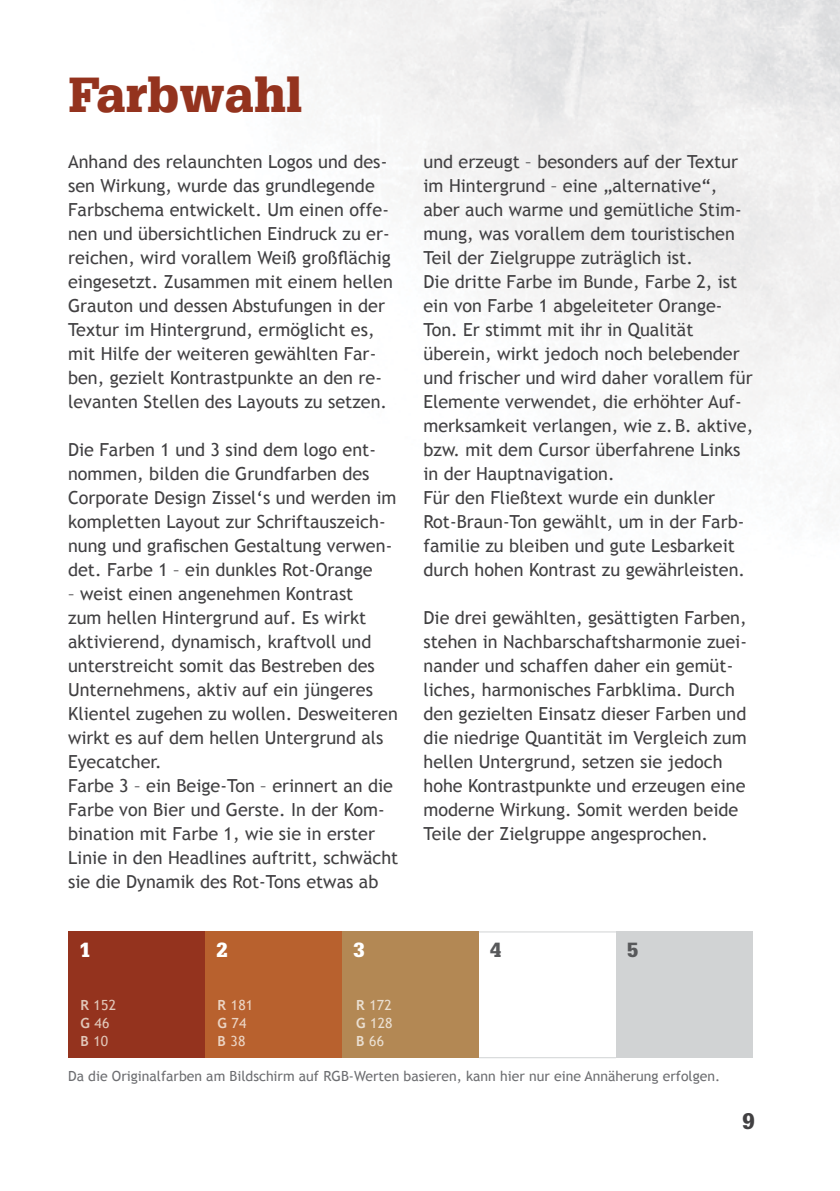
<style>
.page{position:relative;width:840px;height:1191px;background:#fff}
.page>*{position:absolute;margin:0;border:0;box-sizing:border-box;transform-origin:0 0}
.t1{font:900 48px "Glypha LT Std";color:#94331e}
.t2{font:900 22px "Glypha LT Std";color:#414042}
.t3{font:900 20px "Glypha LT Std";color:#fff}
.t4{font:900 20px "Glypha LT Std";color:#58595b}
.t5{font:18px/24px "Trebuchet MS";color:#414042}
.t6{font:14px "Trebuchet MS";color:#6d6e71}
.t7{font:14px/18px "Trebuchet MS";letter-spacing:.015em;color:#eadfd1;text-align:justify}
.t8{font:14px/18px "Trebuchet MS";letter-spacing:.015em;color:#e1c7b9}
.t9{font:14px/18px "Trebuchet MS";letter-spacing:.015em;color:#ebd4c3}
.s1{font-weight:700}
</style>
<div class="page">
<div style="left:68px;top:931px;width:137px;height:127px;background:#94331e"></div>
<div style="left:205px;top:931px;width:137px;height:127px;background:#b8612e"></div>
<div style="left:342px;top:931px;width:136px;height:127px;background:#b38854"></div>
<div style="left:615px;top:931px;width:137px;height:127px;background:#d1d3d4"></div>
<hr style="left:478px;top:931px;width:137px;height:1px;background:#d1d3d4">
<hr style="left:478px;top:1057px;width:137px;height:1px;background:#d1d3d4">
<h1 class="t1" style="left:68px;top:66px;width:235px">Farbwahl</h1>
<p class="t5" style="left:68px;top:150px;width:326px">Anhand des relaunchten Logos und des&shy;sen Wirkung, wurde das grundlegende Farbschema entwickelt. Um einen offe&shy;nen und übersichtlichen Eindruck zu er&shy;reichen, wird vorallem Weiß großflächig eingesetzt. Zusammen mit einem hellen Grauton und dessen Abstufungen in der Textur im Hintergrund, ermöglicht es, mit Hilfe der weiteren gewählten Far&shy;ben, gezielt Kontrastpunkte an den re&shy;levanten Stellen des Layouts zu setzen.</p>
<p class="t5" style="left:68px;top:438px;width:329px">Die Farben 1 und 3 sind dem logo ent&shy;nommen, bilden die Grundfarben des Corporate Design Zissel‘s und werden im kompletten Layout zur Schriftauszeich&shy;nung und grafischen Gestaltung verwen&shy;det. Farbe 1 – ein dunkles Rot-Orange</p>
<p class="t5" style="left:68px;top:582px;width:331px">– weist einen angenehmen Kontrast<br>zum hellen Hintergrund auf. Es wirkt aktivierend, dynamisch, kraftvoll und unterstreicht somit das Bestreben des Unternehmens, aktiv auf ein jüngeres Klientel zugehen zu wollen. Desweiteren wirkt es auf dem hellen Untergrund als Eyecatcher.<br>Farbe 3 – ein Beige-Ton – erinnert an die Farbe von Bier und Gerste. In der Kom&shy;bination mit Farbe 1, wie sie in erster Linie in den Headlines auftritt, schwächt sie die Dynamik des Rot-Tons etwas ab</p>
<p class="t5" style="left:423px;top:150px;width:331px">und erzeugt – besonders auf der Textur im Hintergrund – eine „alternative“, aber auch warme und gemütliche Stim&shy;mung, was vorallem dem touristischen Teil der Zielgruppe zuträglich ist.<br>Die dritte Farbe im Bunde, Farbe 2, ist ein von Farbe 1 abgeleiteter Orange-Ton. Er stimmt mit ihr in Qualität überein, wirkt jedoch noch belebender und frischer und wird daher vorallem für Elemente verwendet, die erhöhter Auf&shy;merksamkeit verlangen, wie z.B. aktive, bzw. mit dem Cursor überfahrene Links in der Hauptnavigation.<br>Für den Fließtext wurde ein dunkler Rot-Braun-Ton gewählt, um in der Farb&shy;familie zu bleiben und gute Lesbarkeit durch hohen Kontrast zu gewährleisten.</p>
<p class="t5" style="left:423px;top:606px;width:325px">Die drei gewählten, gesättigten Farben, stehen in Nachbarschaftsharmonie zuei&shy;nander und schaffen daher ein gemüt&shy;liches, harmonisches Farbklima. Durch den gezielten Einsatz dieser Farben und die niedrige Quantität im Vergleich zum hellen Untergrund, setzen sie jedoch hohe Kontrastpunkte und erzeugen eine moderne Wirkung. Somit werden beide Teile der Zielgruppe angesprochen.</p>
<p class="t3" style="left:79px;top:937px;width:13px">1</p>
<p class="t3" style="left:216px;top:937px;width:13px">2</p>
<p class="t3" style="left:353px;top:937px;width:13px">3</p>
<p class="t4" style="left:490px;top:937px;width:13px">4</p>
<p class="t4" style="left:627px;top:937px;width:13px">5</p>
<p class="t8" style="left:80px;top:996px;width:37px"><span class="s1">R</span> 152<br><span class="s1">G</span> 46<br><span class="s1">B</span> 10</p>
<p class="t9" style="left:217px;top:996px;width:37px"><span class="s1">R</span> 181<br><span class="s1">G</span> 74<br><span class="s1">B</span> 38</p>
<p class="t7" style="left:356px;top:996px;width:38px"><span class="s1">R</span> 172<br><span class="s1">G</span> 128<br><span class="s1">B</span> 66</p>
<p class="t6" style="left:68px;top:1067px;width:653px">Da die Originalfarben am Bildschirm auf RGB-Werten basieren, kann hier nur eine Annäherung erfolgen.</p>
<p class="t2" style="left:742px;top:1107px;width:14px">9</p>
</div>
